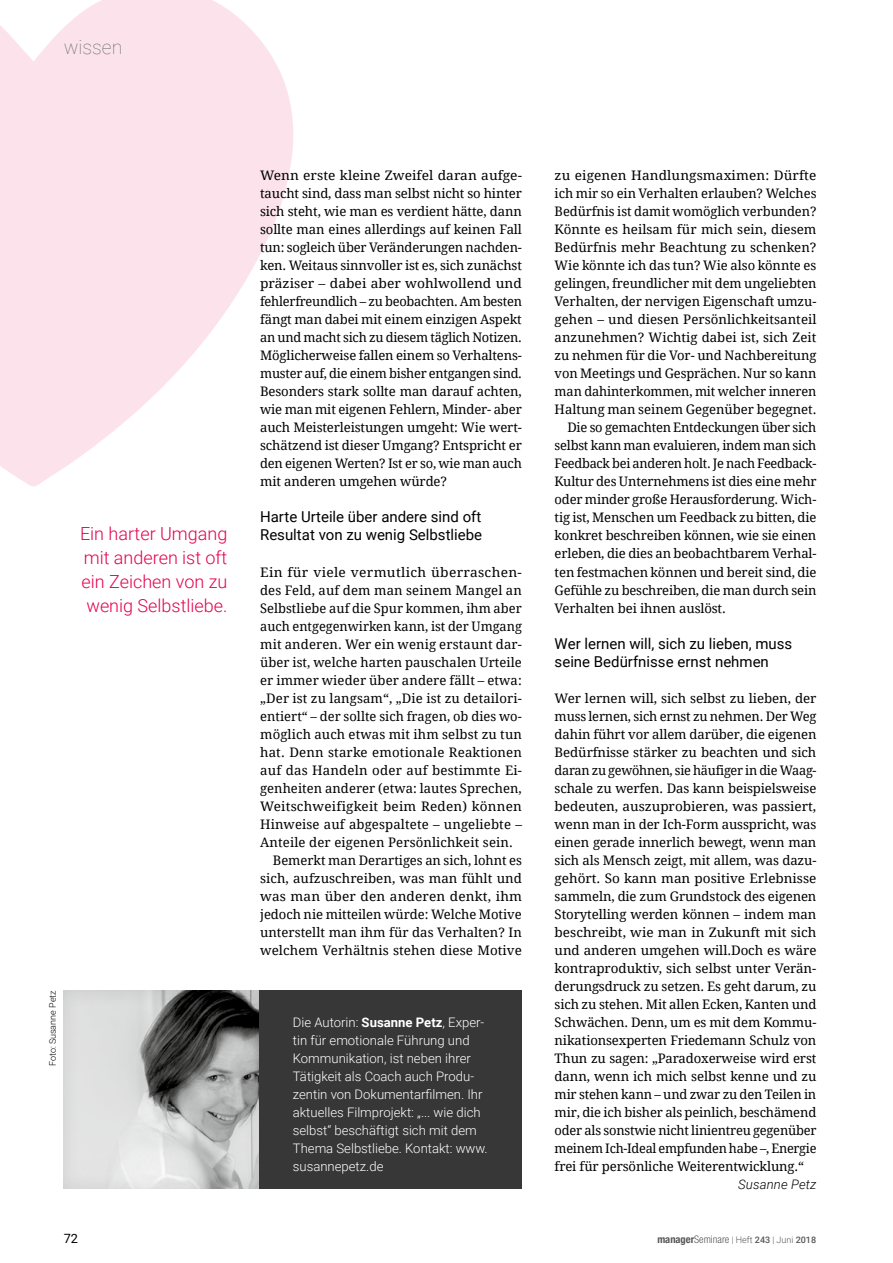
<style>
.page{position:relative;width:893px;height:1263px;background:#fff}
.page>*{position:absolute;margin:0;border:0;box-sizing:border-box;transform-origin:0 0}
.t1{font:100 19.5px "Roboto";color:#666b6d}
.Zitat{font:300 18px/24px "Roboto";color:#e40050;text-align:justify}
.Zwischentitel{font:15px/18px "Roboto";color:#000}
.Fließtext_ohne_Einzu{font:13.2px/18px "Droid Serif";letter-spacing:-.01em;color:#000;text-align:justify;scale:1.05 1}
.Fließtext_ohne_Einzu-2{font:13.2px/18px "Droid Serif";letter-spacing:-.01em;color:#000;text-align:justify}
.Fließtext_mit_Einzug{font:13.2px/18px "Droid Serif";color:#000;text-align:justify}
.Fließtext_mit_Einzug-2{font:13.2px/18px "Droid Serif";color:#000;text-align:justify;scale:1.04 1}
.Fließtext{font:300 13.2px/18px "Roboto";color:#fff}
.Fließtext_ohne_Einzu-3{font:italic 300 13.2px "Roboto";letter-spacing:.01em;color:#000}
.t2{font:12.75px "Roboto";color:#000}
.t3{font:300 9px "Roboto";color:#565655}
.Quellennachweis{font:300 9px "Roboto";color:#000}
.s1{font-weight:700}
.s2{font-family:"Helvetica Neue";font-weight:700;font-stretch:condensed;font-size:10.5px}
.s3{font-family:"Helvetica Neue LT";font-stretch:condensed;font-size:10.5px}
.s4{font-weight:500}
</style>
<div class="page">
<svg style="left:0;top:0;width:293px;height:487px;fill:#fce3eb"></svg>
<div style="left:51px;top:981px;width:221px;height:209px;background:#000;opacity:.1"></div>
<div style="left:260px;top:990px;width:262px;height:198px;background:#383737"></div>
<p class="t1" style="left:64px;top:34px;width:60px">wissen</p>
<p class="Zitat" style="left:80px;top:521px;width:149px">Ein harter Umgang mit anderen ist oft ein Zeichen von zu wenig Selbstliebe.</p>
<p class="Quellennachweis" style="left:46px;top:1066px;width:77px;rotate:-90deg">Foto: Susanne Petz</p>
<p class="Fließtext_ohne_Einzu" style="left:260px;top:167px;width:251px">Wenn erste kleine Zweifel daran aufge&shy;taucht sind, dass man selbst nicht so hinter sich steht, wie man es verdient hätte, dann sollte man eines allerdings auf keinen Fall tun: sogleich über Veränderungen nachden&shy;ken. Weitaus sinnvoller ist es, sich zunächst präziser – dabei aber wohlwollend und fehlerfreundlich – zu beobachten. Am besten fängt man dabei mit einem einzigen Aspekt an und macht sich zu diesem täglich Notizen.<br>Möglicherweise fallen einem so Verhaltens&shy;muster auf, die einem bisher entgangen sind.<br>Besonders stark sollte man darauf achten, wie man mit eigenen Fehlern, Minder- aber auch Meisterleistungen umgeht: Wie wert&shy;schätzend ist dieser Umgang? Entspricht er den eigenen Werten? Ist er so, wie man auch mit anderen umgehen würde?</p>
<p class="Zwischentitel" style="left:260px;top:508px;width:224px">Harte Urteile über andere sind oft<br>Resultat von zu wenig Selbstliebe</p>
<p class="Fließtext_ohne_Einzu" style="left:260px;top:563px;width:251px">Ein für viele vermutlich überraschen&shy;des Feld, auf dem man seinem Mangel an Selbstliebe auf die Spur kommen, ihm aber auch entgegenwirken kann, ist der Umgang mit anderen. Wer ein wenig erstaunt dar&shy;über ist, welche harten pauschalen Urteile er immer wieder über andere fällt – etwa: „Der ist zu langsam“, „Die ist zu detailori&shy;entiert“ – der sollte sich fragen, ob dies wo&shy;möglich auch etwas mit ihm selbst zu tun hat. Denn starke emotionale Reaktionen auf das Handeln oder auf bestimmte Ei&shy;genheiten anderer (etwa: lautes Sprechen, Weitschweifigkeit beim Reden) können Hinweise auf abgespaltete – ungeliebte – Anteile der eigenen Persönlichkeit sein.</p>
<p class="Fließtext_mit_Einzug" style="left:260px;top:851px;width:263px;text-indent:13px">Bemerkt man Derartiges an sich, lohnt es sich, aufzuschreiben, was man fühlt und was man über den anderen denkt, ihm jedoch nie mitteilen würde: Welche Motive unterstellt man ihm für das Verhalten? In welchem Verhältnis stehen diese Motive</p>
<p class="Fließtext" style="left:293px;top:1012px;width:196px">Die Autorin: <span class="s1">Susanne Petz</span>, Exper&shy;tin für emotionale Führung und<br>Kommunikation, ist neben ihrer<br>Tätigkeit als Coach auch Produ&shy;zentin von Dokumentarfilmen. Ihr aktuelles Filmprojekt: „... wie dich selbst“ beschäftigt sich mit dem<br>Thema Selbstliebe. Kontakt: www. susannepetz.de</p>
<p class="Fließtext_mit_Einzug-2" style="left:555px;top:167px;width:253px">zu eigenen Handlungsmaximen: Dürfte ich mir so ein Verhalten erlauben? Welches Bedürfnis ist damit womöglich verbunden?<br>Könnte es heilsam für mich sein, diesem Bedürfnis mehr Beachtung zu schenken?<br>Wie könnte ich das tun? Wie also könnte es gelingen, freundlicher mit dem ungeliebten Verhalten, der nervigen Eigenschaft umzu&shy;gehen – und diesen Persönlichkeitsanteil anzunehmen? Wichtig dabei ist, sich Zeit zu nehmen für die Vor- und Nachbereitung von Meetings und Gesprächen. Nur so kann man dahinterkommen, mit welcher inneren Haltung man seinem Gegenüber begegnet.</p>
<p class="Fließtext_mit_Einzug" style="left:555px;top:419px;width:263px;text-indent:13px">Die so gemachten Entdeckungen über sich selbst kann man evaluieren, indem man sich Feedback bei anderen holt. Je nach Feedback-Kultur des Unternehmens ist dies eine mehr oder minder große Herausforderung. Wich&shy;tig ist, Menschen um Feedback zu bitten, die konkret beschreiben können, wie sie einen erleben, die dies an beobachtbarem Verhal&shy;ten festmachen können und bereit sind, die Gefühle zu beschreiben, die man durch sein Verhalten bei ihnen auslöst.</p>
<p class="Zwischentitel" style="left:555px;top:634px;width:239px">Wer lernen will, sich zu lieben, muss seine Bedürfnisse ernst nehmen</p>
<p class="Fließtext_ohne_Einzu-2" style="left:555px;top:689px;width:263px">Wer lernen will, sich selbst zu lieben, der muss lernen, sich ernst zu nehmen. Der Weg dahin führt vor allem darüber, die eigenen Bedürfnisse stärker zu beachten und sich daran zu gewöhnen, sie häufiger in die Waag&shy;schale zu werfen. Das kann beispielsweise bedeuten, auszuprobieren, was passiert, wenn man in der Ich-Form ausspricht, was einen gerade innerlich bewegt, wenn man sich als Mensch zeigt, mit allem, was dazu&shy;gehört. So kann man positive Erlebnisse sammeln, die zum Grundstock des eigenen Storytelling werden können – indem man beschreibt, wie man in Zukunft mit sich und anderen umgehen will.Doch es wäre kontraproduktiv, sich selbst unter Verän&shy;derungsdruck zu setzen. Es geht darum, zu sich zu stehen. Mit allen Ecken, Kanten und Schwächen. Denn, um es mit dem Kommu&shy;nikationsexperten Friedemann Schulz von Thun zu sagen: „Paradoxerweise wird erst dann, wenn ich mich selbst kenne und zu mir stehen kann – und zwar zu den Teilen in mir, die ich bisher als peinlich, beschämend oder als sonstwie nicht linientreu gegenüber meinem Ich-Ideal empfunden habe –, Energie frei für persönliche Weiterentwicklung.“</p>
<p class="Fließtext_ohne_Einzu-3" style="left:738px;top:1174px;width:80px">Susanne Petz</p>
<p class="t2" style="left:64px;top:1229px;width:16px">72</p>
<p class="t3" style="left:657px;top:1233px;width:160px"><span class="s2">manager</span><span class="s3">Seminare</span> | Heft <span class="s4">243</span> | Juni <span class="s4">2018</span></p>
</div>
